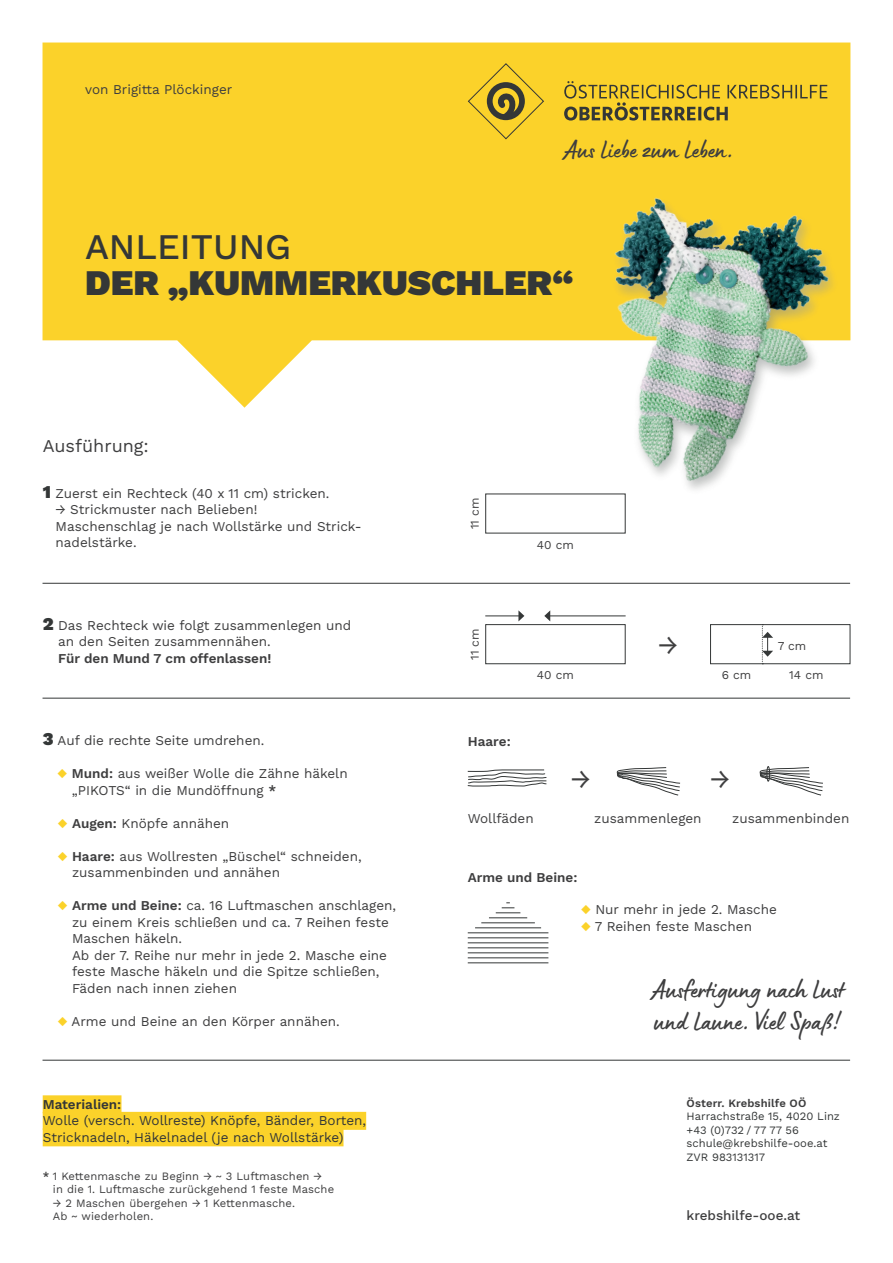
<style>
.page{position:relative;width:893px;height:1263px;background:#fff}
.page>*{position:absolute;margin:0;border:0;box-sizing:border-box;transform-origin:0 0}
.t1{font:900 36px "Work Sans";color:#343737}
.t2{font:500 36px "Work Sans";color:#343737}
.t3{font:27px/31.5px "Lumios Marker";color:#3e3e3f}
.t4{font:26.25px "Work Sans";color:#3e3e3f}
.t5{font:25.95px "Lumios Marker";color:#3e3e3f}
.t6{font:18px "Work Sans";color:#3e3e3f}
.t7{font:13.5px/16.5px "Work Sans";color:#3e3e3f}
.t8{font:13.5px/16.5px "Work Sans";color:#343737}
.t9{font:600 13.5px "Work Sans";color:#3e3e3f}
.t10{font:500 13.5px "Work Sans";color:#3e3e3f}
.t11{font:600 13.5px "Work Sans";color:#343737}
.t12{font:12px "Work Sans";color:#3e3e3f}
.t13{font:11.25px/13.5px "Work Sans";letter-spacing:.01em;color:#3e3e3f}
.t14{font:11.25px/13.5px "Work Sans";color:#343737}
.t15{font:600 11.25px "Work Sans";letter-spacing:.01em;color:#3e3e3f}
.s1{font-weight:900;font-size:18px;color:#343737}
.s2{color:#fbd22a}
.s3{font-weight:600}
</style>
<div class="page">
<hr style="left:43px;top:1060px;width:807px;height:1px;background:#343737">
<svg style="left:43px;top:43px;width:807px;height:365px;background:#fbd849"></svg>
<svg style="left:564px;top:81px;width:263px;height:40px;background:#ceaf2c"></svg>
<svg style="left:467px;top:63px;width:77px;height:77px;background:#d9b72c"></svg>
<div style="left:43px;top:1095px;width:78px;height:18px;background:#fbd22a"></div>
<div style="left:43px;top:1112px;width:323px;height:18px;background:#fbd22a"></div>
<div style="left:43px;top:1128px;width:300px;height:18px;background:#fbd22a"></div>
<div style="left:710px;top:624px;width:140px;height:40px;border:1px solid #343737"></div>
<svg style="left:762px;top:624px;width:11px;height:40px"></svg>
<div style="left:485px;top:624px;width:141px;height:40px;border:1px solid #343737"></div>
<hr style="left:549px;top:615px;width:77px;height:1px;background:#343737">
<svg style="left:544px;top:610px;width:6px;height:11px"></svg>
<hr style="left:485px;top:615px;width:34px;height:1px;background:#343737">
<svg style="left:518px;top:610px;width:6px;height:11px"></svg>
<hr style="left:43px;top:583px;width:807px;height:1px;background:#343737">
<hr style="left:43px;top:698px;width:807px;height:1px;background:#343737">
<svg style="left:467px;top:769px;width:80px;height:18px"></svg>
<svg style="left:616px;top:767px;width:65px;height:29px"></svg>
<svg style="left:759px;top:767px;width:64px;height:29px"></svg>
<div style="left:766px;top:766px;width:4px;height:15px;border:1px solid #343737;border-radius:50%"></div>
<svg style="left:496px;top:902px;width:24px;height:11px"></svg>
<hr style="left:489px;top:917px;width:38px;height:1px;background:#343737">
<hr style="left:481px;top:922px;width:54px;height:1px;background:#343737">
<hr style="left:475px;top:927px;width:66px;height:1px;background:#343737">
<hr style="left:468px;top:932px;width:80px;height:1px;background:#343737">
<hr style="left:468px;top:937px;width:80px;height:1px;background:#343737">
<hr style="left:468px;top:942px;width:80px;height:1px;background:#343737">
<hr style="left:468px;top:947px;width:80px;height:1px;background:#343737">
<hr style="left:468px;top:952px;width:80px;height:1px;background:#343737">
<hr style="left:468px;top:957px;width:80px;height:1px;background:#343737">
<hr style="left:468px;top:962px;width:80px;height:1px;background:#343737">
<img style="left:548px;top:148px;width:303px;height:372px">
<p class="t7" style="left:85px;top:81px;width:149px">von Brigitta Plöckinger</p>
<h3 class="t5" style="left:566px;top:133px;width:169px">Aus Liebe zum Leben.</h3>
<h1 class="t2" style="left:85px;top:219px;width:208px">ANLEITUNG</h1>
<h1 class="t1" style="left:85px;top:255px;width:490px">DER „KUMMERKUSCHLER“</h1>
<h3 class="t6" style="left:43px;top:432px;width:108px">Ausführung:</h3>
<p class="t7" style="left:43px;top:484px;width:288px"><span class="s1">1</span> Zuerst ein Rechteck (40 x 11 cm) stricken.</p>
<p class="t7" style="left:56px;top:501px;width:308px">→ Strickmuster nach Belieben!<br>Maschenschlag je nach Wollstärke und Strick&shy;nadelstärke.</p>
<p class="t7" style="left:58px;top:616px;width:295px;text-indent:-15px"><span class="s1">2</span> Das Rechteck wie folgt zusammenlegen und an den Seiten zusammennähen.</p>
<p class="t9" style="left:58px;top:648px;width:215px">Für den Mund 7 cm offenlassen!</p>
<p class="t7" style="left:43px;top:732px;width:223px"><span class="s1">3</span> Auf die rechte Seite umdrehen.</p>
<p class="t7" style="left:72px;top:765px;width:277px;text-indent:-14px"><span class="s2">◆</span> <span class="s3">Mund:</span> aus weißer Wolle die Zähne häkeln „PIKOTS“ in die Mundöffnung <span class="s3">*</span></p>
<p class="t7" style="left:58px;top:814px;width:173px"><span class="s2">◆</span> <span class="s3">Augen:</span> Knöpfe annähen</p>
<p class="t7" style="left:72px;top:847px;width:291px;text-indent:-14px"><span class="s2">◆</span> <span class="s3">Haare:</span> aus Wollresten „Büschel“ schneiden, zusammenbinden und annähen</p>
<p class="t7" style="left:72px;top:897px;width:326px;text-indent:-14px"><span class="s2">◆</span> <span class="s3">Arme und Beine:</span> ca. 16 Luftmaschen anschlagen, zu einem Kreis schließen und ca. 7 Reihen feste Maschen häkeln.<br>Ab der 7. Reihe nur mehr in jede 2. Masche eine feste Masche häkeln und die Spitze schließen, Fäden nach innen ziehen</p>
<p class="t7" style="left:58px;top:1012px;width:284px"><span class="s2">◆</span> Arme und Beine an den Körper annähen.</p>
<p class="t11" style="left:43px;top:1094px;width:80px">Materialien:</p>
<p class="t8" style="left:43px;top:1112px;width:325px">Wolle (versch. Wollreste) Knöpfe, Bänder, Borten,<br>Stricknadeln, Häkelnadel (je nach Wollstärke)</p>
<p class="t13" style="left:53px;top:1169px;width:283px;text-indent:-10px"><span class="s3">*</span> 1 Kettenmasche zu Beginn → ~ 3 Luftmaschen → in die 1. Luftmasche zurückgehend 1 feste Masche</p>
<p class="t13" style="left:53px;top:1196px;width:244px">→ 2 Maschen übergehen → 1 Kettenmasche.<br>Ab ~ wiederholen.</p>
<p class="t12" style="left:466px;top:529px;width:33px;rotate:-90deg">11 cm</p>
<p class="t12" style="left:537px;top:535px;width:39px">40 cm</p>
<p class="t12" style="left:466px;top:660px;width:33px;rotate:-90deg">11 cm</p>
<p class="t9" style="left:468px;top:731px;width:44px">Haare:</p>
<h3 class="t4" style="left:658px;top:625px;width:21px">→</h3>
<p class="t12" style="left:778px;top:636px;width:30px">7 cm</p>
<p class="t12" style="left:537px;top:666px;width:39px">40 cm</p>
<p class="t12" style="left:722px;top:666px;width:31px">6 cm</p>
<p class="t12" style="left:789px;top:666px;width:36px">14 cm</p>
<h3 class="t4" style="left:571px;top:759px;width:21px">→</h3>
<h3 class="t4" style="left:710px;top:759px;width:21px">→</h3>
<p class="t7" style="left:468px;top:809px;width:68px">Wollfäden</p>
<p class="t7" style="left:594px;top:809px;width:109px">zusammenlegen</p>
<p class="t9" style="left:468px;top:867px;width:111px">Arme und Beine:</p>
<p class="t7" style="left:732px;top:809px;width:119px">zusammenbinden</p>
<p class="t7" style="left:581px;top:901px;width:197px"><span class="s2">◆</span> Nur mehr in jede 2. Masche</p>
<p class="t7" style="left:581px;top:917px;width:172px"><span class="s2">◆</span> 7 Reihen feste Maschen</p>
<h2 class="t3" style="left:654px;top:972px;width:193px">Ausfertigung nach Lust und Laune. Viel Spaß!</h2>
<p class="t15" style="left:687px;top:1094px;width:121px">Österr. Krebshilfe OÖ</p>
<p class="t14" style="left:687px;top:1109px;width:155px">Harrachstraße 15, 4020 Linz +43 (0)732 / 77 77 56 schule@krebshilfe-ooe.at<br>ZVR 983131317</p>
<p class="t10" style="left:687px;top:1205px;width:115px">krebshilfe-ooe.at</p>
</div>
